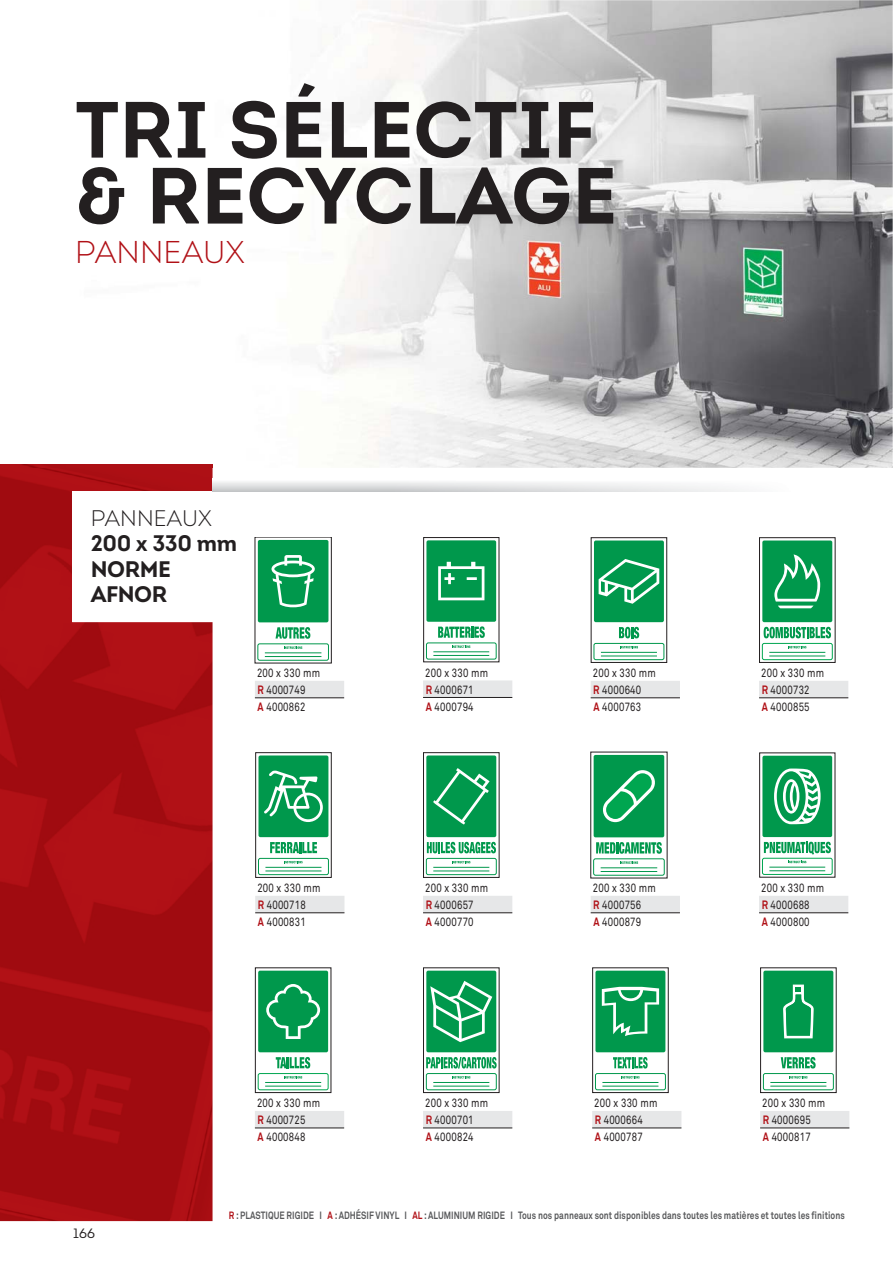
<style>
.page{position:relative;width:893px;height:1263px;background:#fff}
.page>*{position:absolute;margin:0;border:0;box-sizing:border-box;transform-origin:0 0}
.t1{font:700 79.5px/66px "Intro";color:#231f20}
.t2{font:300 31.5px "Intro";color:#b01016}
.t3{font:700 22.5px/25.5px "Intro";letter-spacing:-.02em;color:#231f20}
.t4{font:300 22.5px "Intro";color:#231f20}
.t5{font:13.5px "Intro";color:#231f20}
.t6{font:12px/17.1px "Akkurat";letter-spacing:.025em;color:#231f20;scale:.8 1}
.t7{font:700 10.5px "Akkurat";letter-spacing:.005em;color:#58595b;scale:.8 1}
.s1{font-weight:700;color:#b01016}
.s2{color:#b01016}
</style>
<div class="page">
<img style="left:0;top:0;width:893px;height:468px">
<img style="left:0;top:465px;width:213px;height:756px">
<div style="left:72px;top:491px;width:184px;height:131px;background:#fff"></div>
<svg style="left:255px;top:681px;width:89px;height:16px"></svg>
<hr style="left:255px;top:697px;width:89px;height:1px;background:#231f20">
<svg style="left:257px;top:539px;width:72px;height:118px"></svg>
<svg style="left:284px;top:646px;width:18px;height:3px"></svg>
<div style="left:257px;top:643px;width:72px;height:18px;border:1px solid #00984c;border-radius:2px"></div>
<div style="left:258px;top:540px;width:70px;height:82px;background:#00984c;border-radius:2px"></div>
<svg style="left:271px;top:555px;width:44px;height:52px"></svg>
<svg style="left:275px;top:627px;width:35px;height:12px"></svg>
<svg style="left:255px;top:896px;width:89px;height:16px"></svg>
<hr style="left:255px;top:912px;width:89px;height:1px;background:#231f20">
<svg style="left:258px;top:755px;width:71px;height:121px"></svg>
<svg style="left:284px;top:861px;width:19px;height:2px"></svg>
<div style="left:258px;top:858px;width:71px;height:17px;border:1px solid #00984c;border-radius:2px"></div>
<div style="left:258px;top:756px;width:70px;height:81px;background:#00984c;border-radius:2px"></div>
<svg style="left:264px;top:770px;width:59px;height:52px"></svg>
<svg style="left:270px;top:842px;width:47px;height:11px"></svg>
<div style="left:255px;top:1111px;width:89px;height:17px;background:#e6e7e8"></div>
<hr style="left:255px;top:1128px;width:89px;height:1px;background:#231f20">
<svg style="left:257px;top:970px;width:72px;height:121px"></svg>
<div style="left:255px;top:968px;width:76px;height:125px;border:1px solid #231f20"></div>
<svg style="left:284px;top:1076px;width:18px;height:3px"></svg>
<div style="left:258px;top:1073px;width:70px;height:17px;border:1px solid #00a650;border-radius:2px"></div>
<div style="left:258px;top:971px;width:70px;height:81px;background:#00984c;border-radius:2px"></div>
<svg style="left:266px;top:984px;width:54px;height:55px"></svg>
<svg style="left:276px;top:1057px;width:34px;height:12px"></svg>
<div style="left:423px;top:680px;width:89px;height:17px;background:#e6e7e8"></div>
<hr style="left:423px;top:697px;width:89px;height:1px;background:#231f20">
<svg style="left:426px;top:540px;width:71px;height:120px"></svg>
<div style="left:423px;top:537px;width:76px;height:125px;border:1px solid #231f20"></div>
<svg style="left:452px;top:645px;width:18px;height:3px"></svg>
<div style="left:426px;top:643px;width:70px;height:17px;border:1px solid #00984c;border-radius:2px"></div>
<div style="left:426px;top:540px;width:70px;height:82px;background:#00984c;border-radius:2px"></div>
<svg style="left:438px;top:562px;width:46px;height:38px"></svg>
<svg style="left:438px;top:626px;width:47px;height:12px"></svg>
<svg style="left:423px;top:896px;width:89px;height:16px"></svg>
<hr style="left:423px;top:912px;width:89px;height:1px;background:#231f20">
<svg style="left:425px;top:755px;width:72px;height:121px"></svg>
<div style="left:423px;top:753px;width:76px;height:125px;border:1px solid #231f20"></div>
<div style="left:426px;top:858px;width:71px;height:17px;border:1px solid #00984c;border-radius:2px"></div>
<svg style="left:427px;top:842px;width:69px;height:11px"></svg>
<svg style="left:452px;top:861px;width:18px;height:2px"></svg>
<div style="left:426px;top:756px;width:70px;height:81px;background:#00984c;border-radius:2px"></div>
<svg style="left:433px;top:768px;width:56px;height:57px"></svg>
<div style="left:423px;top:1111px;width:89px;height:17px;background:#e6e7e8"></div>
<hr style="left:423px;top:1128px;width:89px;height:1px;background:#231f20">
<svg style="left:425px;top:970px;width:72px;height:121px"></svg>
<div style="left:423px;top:968px;width:76px;height:125px;border:1px solid #231f20"></div>
<div style="left:426px;top:1073px;width:71px;height:17px;border:1px solid #00984c;border-radius:2px"></div>
<div style="left:426px;top:971px;width:70px;height:81px;background:#00984c;border-radius:2px"></div>
<svg style="left:452px;top:1076px;width:18px;height:3px"></svg>
<svg style="left:426px;top:1057px;width:71px;height:12px"></svg>
<svg style="left:430px;top:981px;width:62px;height:61px"></svg>
<svg style="left:591px;top:681px;width:89px;height:16px"></svg>
<hr style="left:591px;top:697px;width:89px;height:1px;background:#231f20">
<svg style="left:594px;top:540px;width:71px;height:121px"></svg>
<div style="left:591px;top:538px;width:76px;height:125px;border:1px solid #231f20"></div>
<div style="left:593px;top:643px;width:71px;height:17px;border:1px solid #00984c;border-radius:2px"></div>
<div style="left:594px;top:541px;width:70px;height:81px;background:#00984c;border-radius:2px"></div>
<svg style="left:619px;top:627px;width:20px;height:11px"></svg>
<svg style="left:620px;top:646px;width:18px;height:2px"></svg>
<svg style="left:598px;top:559px;width:61px;height:45px"></svg>
<svg style="left:591px;top:896px;width:89px;height:16px"></svg>
<hr style="left:591px;top:912px;width:89px;height:1px;background:#231f20">
<svg style="left:593px;top:754px;width:72px;height:118px"></svg>
<svg style="left:620px;top:861px;width:18px;height:3px"></svg>
<div style="left:594px;top:755px;width:70px;height:82px;background:#00984c;border-radius:2px"></div>
<svg style="left:596px;top:842px;width:66px;height:12px"></svg>
<div style="left:593px;top:858px;width:72px;height:18px;border:1px solid #00984c;border-radius:2px"></div>
<svg style="left:603px;top:770px;width:52px;height:52px"></svg>
<div style="left:592px;top:1111px;width:89px;height:17px;background:#e6e7e8"></div>
<hr style="left:592px;top:1128px;width:89px;height:1px;background:#231f20">
<svg style="left:595px;top:970px;width:71px;height:121px"></svg>
<div style="left:592px;top:968px;width:76px;height:125px;border:1px solid #231f20"></div>
<div style="left:595px;top:1073px;width:71px;height:17px;border:1px solid #00984c;border-radius:2px"></div>
<div style="left:595px;top:971px;width:70px;height:81px;background:#00984c;border-radius:2px"></div>
<svg style="left:613px;top:1057px;width:35px;height:12px"></svg>
<svg style="left:621px;top:1076px;width:18px;height:3px"></svg>
<svg style="left:602px;top:987px;width:57px;height:49px"></svg>
<svg style="left:759px;top:681px;width:89px;height:16px"></svg>
<hr style="left:759px;top:697px;width:89px;height:1px;background:#231f20">
<svg style="left:761px;top:540px;width:72px;height:121px"></svg>
<div style="left:759px;top:538px;width:76px;height:125px;border:1px solid #231f20"></div>
<svg style="left:788px;top:646px;width:18px;height:2px"></svg>
<div style="left:762px;top:643px;width:71px;height:17px;border:1px solid #00a650;border-radius:2px"></div>
<div style="left:762px;top:541px;width:70px;height:81px;background:#00984c;border-radius:2px"></div>
<svg style="left:774px;top:554px;width:46px;height:54px"></svg>
<svg style="left:763px;top:627px;width:68px;height:11px"></svg>
<svg style="left:759px;top:896px;width:89px;height:16px"></svg>
<hr style="left:759px;top:912px;width:89px;height:1px;background:#231f20">
<svg style="left:762px;top:755px;width:71px;height:120px"></svg>
<div style="left:759px;top:753px;width:76px;height:124px;border:1px solid #231f20"></div>
<div style="left:762px;top:858px;width:70px;height:17px;border:1px solid #00a650;border-radius:2px"></div>
<div style="left:762px;top:756px;width:70px;height:81px;background:#00984c;border-radius:2px"></div>
<svg style="left:764px;top:842px;width:67px;height:13px"></svg>
<svg style="left:788px;top:861px;width:18px;height:2px"></svg>
<svg style="left:774px;top:769px;width:46px;height:55px"></svg>
<div style="left:760px;top:1111px;width:89px;height:17px;background:#e6e7e8"></div>
<hr style="left:760px;top:1128px;width:89px;height:1px;background:#231f20">
<svg style="left:762px;top:970px;width:72px;height:121px"></svg>
<div style="left:760px;top:968px;width:76px;height:125px;border:1px solid #231f20"></div>
<svg style="left:789px;top:1076px;width:18px;height:3px"></svg>
<div style="left:763px;top:1073px;width:71px;height:17px;border:1px solid #00984c;border-radius:2px"></div>
<div style="left:763px;top:971px;width:70px;height:81px;background:#00984c;border-radius:2px"></div>
<svg style="left:783px;top:985px;width:31px;height:53px"></svg>
<svg style="left:781px;top:1057px;width:34px;height:12px"></svg>
<h1 class="t1" style="left:75px;top:104px;width:544px">TRI SÉLECTIF &amp; RECYCLAGE</h1>
<h2 class="t2" style="left:75px;top:240px;width:171px">PANNEAUX</h2>
<h3 class="t4" style="left:91px;top:510px;width:122px">PANNEAUX</h3>
<h3 class="t3" style="left:91px;top:533px;width:148px">200 x 330 mm<br>NORME<br>AFNOR</h3>
<p class="t6" style="left:257px;top:666px;width:80px">200 x 330 mm<br><span class="s1">R</span> 4000749<br><span class="s1">A</span> 4000862</p>
<p class="t6" style="left:257px;top:881px;width:80px">200 x 330 mm<br><span class="s1">R</span> 4000718<br><span class="s1">A</span> 4000831</p>
<p class="t6" style="left:257px;top:1096px;width:80px">200 x 330 mm<br><span class="s1">R</span> 4000725<br><span class="s1">A</span> 4000848</p>
<p class="t6" style="left:425px;top:665px;width:80px">200 x 330 mm<br><span class="s1">R</span> 4000671<br><span class="s1">A</span> 4000794</p>
<p class="t6" style="left:425px;top:881px;width:80px">200 x 330 mm<br><span class="s1">R</span> 4000657<br><span class="s1">A</span> 4000770</p>
<p class="t6" style="left:425px;top:1096px;width:80px">200 x 330 mm<br><span class="s1">R</span> 4000701<br><span class="s1">A</span> 4000824</p>
<p class="t6" style="left:593px;top:666px;width:80px">200 x 330 mm<br><span class="s1">R</span> 4000640<br><span class="s1">A</span> 4000763</p>
<p class="t6" style="left:593px;top:881px;width:80px">200 x 330 mm<br><span class="s1">R</span> 4000756<br><span class="s1">A</span> 4000879</p>
<p class="t6" style="left:594px;top:1096px;width:80px">200 x 330 mm<br><span class="s1">R</span> 4000664<br><span class="s1">A</span> 4000787</p>
<p class="t6" style="left:761px;top:666px;width:80px">200 x 330 mm<br><span class="s1">R</span> 4000732<br><span class="s1">A</span> 4000855</p>
<p class="t6" style="left:761px;top:881px;width:80px">200 x 330 mm<br><span class="s1">R</span> 4000688<br><span class="s1">A</span> 4000800</p>
<p class="t6" style="left:762px;top:1096px;width:80px">200 x 330 mm<br><span class="s1">R</span> 4000695<br><span class="s1">A</span> 4000817</p>
<p class="t5" style="left:73px;top:1227px;width:23px">166</p>
<p class="t7" style="left:229px;top:1212px;width:771px"><span class="s2">R</span> : PLASTIQUE RIGIDE I <span class="s2">A</span> : ADHÉSIF VINYL I <span class="s2">AL</span> : ALUMINIUM RIGIDE I Tous nos panneaux sont disponibles dans toutes les matières et toutes les finitions</p>
</div>
